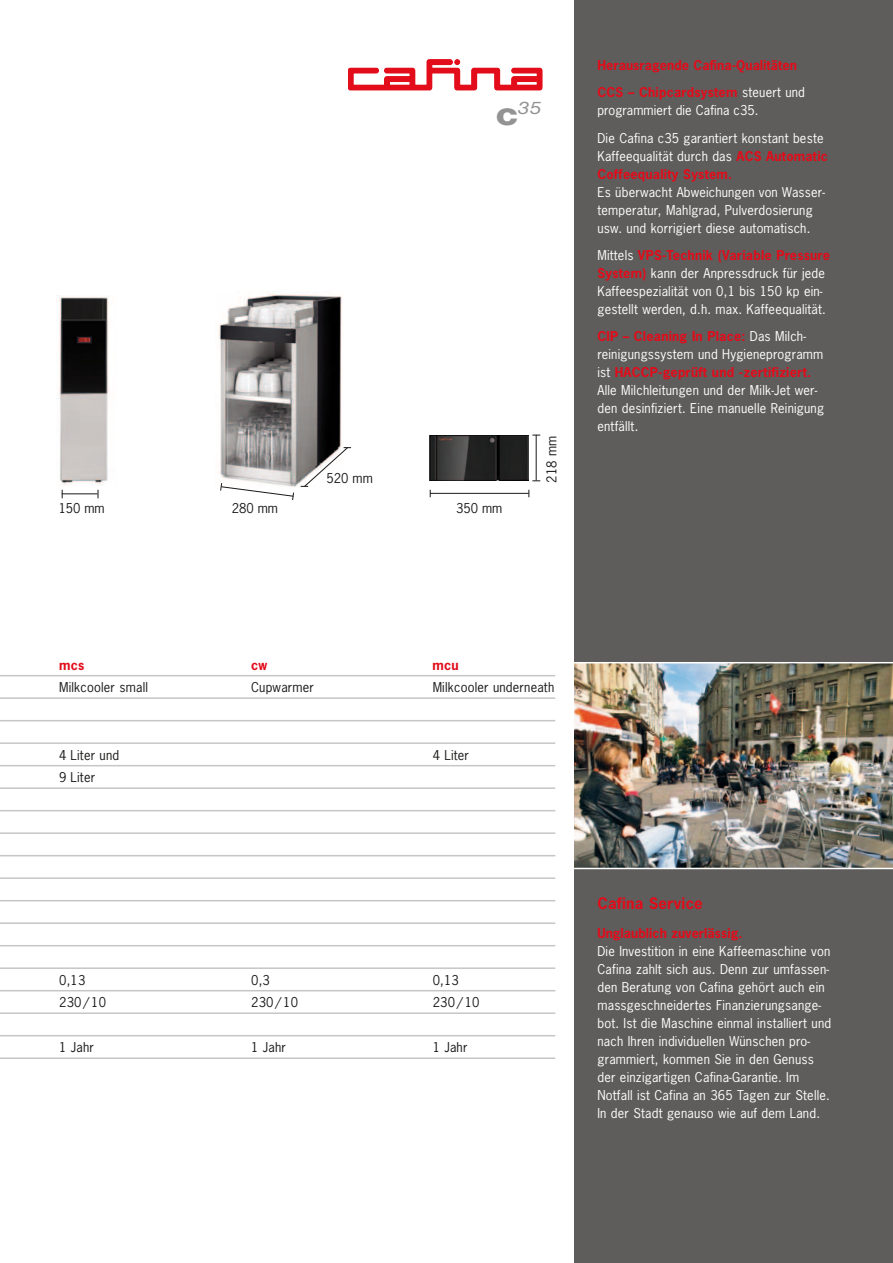
<style>
.page{position:relative;width:893px;height:1263px;background:#fff}
.page>*{position:absolute;margin:0;border:0;box-sizing:border-box;transform-origin:0 0}
.t1{font:italic 17.4px "Helvetica Neue LT Std";color:#939393;scale:1.2 1}
.t2{font:700 15px "News Gothic";letter-spacing:.015em;color:#e20c1a}
.t3{font:12.75px/18px "News Gothic";letter-spacing:.015em;color:#fff}
.t4{font:700 12.75px/27.3px "News Gothic";color:#e20c1a}
.t5{font:12.75px "News Gothic";letter-spacing:.015em;color:#1a1918}
.s1{font-weight:800;font-style:normal;font-size:31.5px}
.s2{font-weight:400;color:#fff}
.s3{font-weight:700;color:#e20c1a}
</style>
<div class="page">
<div style="left:574px;top:0;width:319px;height:1263px;background:#5e5d5c"></div>
<img style="left:574px;top:663px;width:319px;height:205px">
<hr style="left:573px;top:868px;width:320px;height:1px;background:#fff">
<hr style="left:569px;top:662px;width:324px;height:1px;background:#fff">
<svg style="left:348px;top:60px;width:194px;height:30px"></svg>
<img style="left:219px;top:294px;width:123px;height:193px">
<svg style="left:220px;top:482px;width:74px;height:18px"></svg>
<hr style="left:430px;top:493px;width:99px;height:1px;background:#1a1918">
<img style="left:57px;top:295px;width:52px;height:190px">
<hr style="left:536px;top:435px;width:1px;height:45px;background:#1a1918">
<hr style="left:62px;top:493px;width:36px;height:1px;background:#1a1918">
<img style="left:430px;top:435px;width:99px;height:46px">
<svg style="left:301px;top:447px;width:50px;height:40px"></svg>
<hr style="left:0;top:675px;width:555px;height:1px;background:#c6c6c7">
<hr style="left:0;top:697px;width:555px;height:2px;background:#c6c6c7">
<hr style="left:0;top:720px;width:555px;height:1px;background:#c6c6c7">
<hr style="left:0;top:742px;width:555px;height:2px;background:#c6c6c7">
<hr style="left:0;top:765px;width:555px;height:1px;background:#c6c6c7">
<hr style="left:0;top:787px;width:555px;height:2px;background:#c6c6c7">
<hr style="left:0;top:810px;width:555px;height:1px;background:#c6c6c7">
<hr style="left:0;top:832px;width:555px;height:2px;background:#c6c6c7">
<hr style="left:0;top:855px;width:555px;height:1px;background:#c6c6c7">
<hr style="left:0;top:877px;width:555px;height:2px;background:#c6c6c7">
<hr style="left:0;top:900px;width:555px;height:1px;background:#c6c6c7">
<hr style="left:0;top:922px;width:555px;height:2px;background:#c6c6c7">
<hr style="left:0;top:945px;width:555px;height:1px;background:#c6c6c7">
<hr style="left:0;top:967px;width:555px;height:2px;background:#c6c6c7">
<hr style="left:0;top:990px;width:555px;height:1px;background:#c6c6c7">
<hr style="left:0;top:1012px;width:555px;height:2px;background:#c6c6c7">
<hr style="left:0;top:1035px;width:555px;height:1px;background:#c6c6c7">
<hr style="left:0;top:1057px;width:555px;height:2px;background:#c6c6c7">
<p class="t5" style="left:59px;top:500px;width:48px">150 mm</p>
<p class="t5" style="left:232px;top:500px;width:48px">280 mm</p>
<p class="t5" style="left:327px;top:470px;width:48px">520 mm</p>
<h1 class="t1" style="left:496px;top:97px;width:40px"><span class="s1">c</span>35</h1>
<p class="t5" style="left:456px;top:500px;width:48px">350 mm</p>
<p class="t5" style="left:543px;top:482px;width:48px;rotate:-90deg">218 mm</p>
<p class="t4" style="left:597px;top:51px;width:209px">Herausragende Cafina-Qualitäten<br>CCS – Chipcardsystem <span class="s2">steuert und</span></p>
<p class="t3" style="left:597px;top:96px;width:228px;line-height:27.3px">programmiert die Cafina c35.<br>Die Cafina c35 garantiert konstant beste</p>
<p class="t4" style="left:597px;top:146px;width:232px;line-height:18px"><span class="s2">Kaffeequalität durch das</span> ACS Automatic<br>Coffeequality System.</p>
<p class="t3" style="left:597px;top:182px;width:227px">Es überwacht Abweichungen von Wasser---- temperatur, Mahlgrad, Pulverdosierung usw. und korrigiert diese automatisch.</p>
<p class="t3" style="left:597px;top:246px;width:234px">Mittels <span class="s3">VPS-Technik (Variable Pressure System)</span> kann der Anpressdruck für jede Kaffeespezialität von 0,1 bis 150 kp ein&shy;gestellt werden, d.h. max. Kaffeequalität.</p>
<p class="t3" style="left:597px;top:327px;width:228px"><span class="s3">CIP – Cleaning In Place:</span> Das Milch&shy;reinigungssystem und Hygieneprogramm ist <span class="s3">HACCP-geprüft und -zertifiziert.<br></span>Alle Milchleitungen und der Milk-Jet wer&shy;den desinfiziert. Eine manuelle Reinigung entfällt.</p>
<p class="t4" style="left:59px;top:651px;width:27px">mcs</p>
<p class="t4" style="left:251px;top:651px;width:18px">cw</p>
<p class="t4" style="left:433px;top:651px;width:28px">mcu</p>
<p class="t5" style="left:59px;top:679px;width:90px">Milkcooler small</p>
<p class="t5" style="left:251px;top:679px;width:64px">Cupwarmer</p>
<p class="t5" style="left:433px;top:679px;width:123px">Milkcooler underneath</p>
<p class="t5" style="left:59px;top:747px;width:62px">4 Liter und</p>
<p class="t5" style="left:433px;top:747px;width:38px">4 Liter</p>
<p class="t5" style="left:59px;top:769px;width:38px">9 Liter</p>
<p class="t5" style="left:59px;top:972px;width:28px">0,13</p>
<p class="t5" style="left:251px;top:972px;width:20px">0,3</p>
<p class="t5" style="left:433px;top:972px;width:28px">0,13</p>
<p class="t5" style="left:59px;top:994px;width:48px">230 / 10</p>
<p class="t5" style="left:251px;top:994px;width:48px">230 / 10</p>
<p class="t5" style="left:433px;top:994px;width:48px">230 / 10</p>
<p class="t5" style="left:59px;top:1039px;width:36px">1 Jahr</p>
<p class="t5" style="left:251px;top:1039px;width:36px">1 Jahr</p>
<p class="t5" style="left:433px;top:1039px;width:36px">1 Jahr</p>
<p class="t2" style="left:597px;top:894px;width:107px">Cafina Service</p>
<p class="t4" style="left:597px;top:919px;width:146px">Unglaublich zuverlässig.</p>
<p class="t3" style="left:597px;top:942px;width:235px">Die Investition in eine Kaffeemaschine von Cafina zahlt sich aus. Denn zur umfassen&shy;den Beratung von Cafina gehört auch ein massgeschneidertes Finanzierungsange&shy;bot. Ist die Maschine einmal installiert und nach Ihren individuellen Wünschen pro&shy;grammiert, kommen Sie in den Genuss der einzigartigen Cafina-Garantie. Im Notfall ist Cafina an 365 Tagen zur Stelle.<br>In der Stadt genauso wie auf dem Land.</p>
</div>
